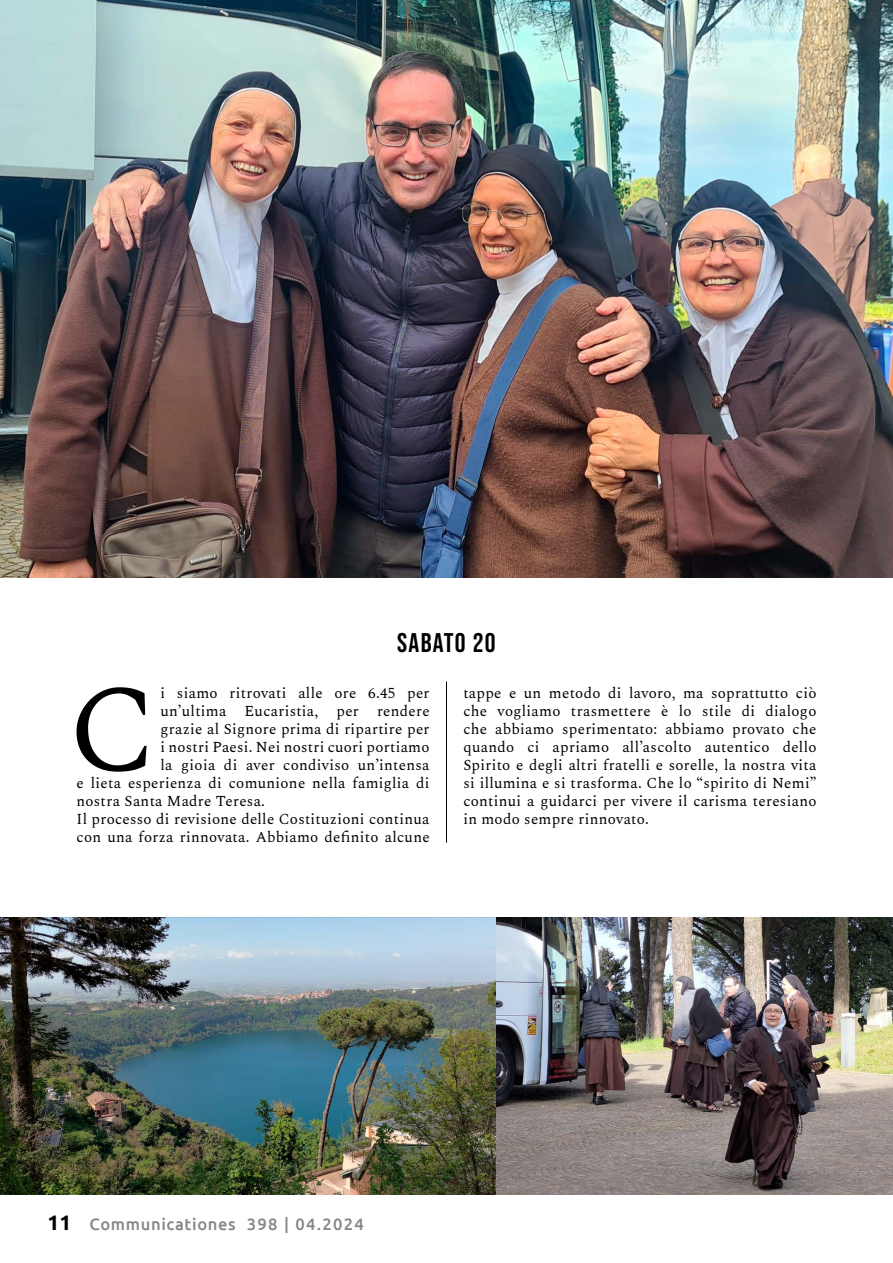
<style>
.page{position:relative;width:893px;height:1263px;background:#fff}
.page>*{position:absolute;margin:0;border:0;box-sizing:border-box;transform-origin:0 0}
.t1{font:124.05px "Spectral";color:#000}
.t2{font:27px "Bebas Neue";letter-spacing:.05em;color:#000}
.t3{font:500 16.5px "Ubuntu";letter-spacing:.04em;color:#878787}
.t4{font:15px/18px "Spectral";letter-spacing:.02em;color:#000;text-align:justify}
.s1{font-weight:700;font-size:21px;color:#000}
</style>
<div class="page">
<img style="left:0;top:0;width:893px;height:578px">
<hr style="left:446px;top:681px;width:1px;height:162px;background:#000">
<img style="left:0;top:918px;width:893px;height:277px">
<h2 class="t2" style="left:397px;top:627px;width:100px">SABATO 20</h2>
<h1 class="t1" style="left:68px;top:639px;width:92px">C</h1>
<p class="t4" style="left:160px;top:683px;width:271px">i siamo ritrovati alle ore 6.45 per</p>
<p class="t4" style="left:160px;top:701px;width:271px">un’ultima Eucaristia, per rendere</p>
<p class="t4" style="left:160px;top:719px;width:271px">grazie al Signore prima di ripartire per</p>
<p class="t4" style="left:160px;top:737px;width:271px">i nostri Paesi. Nei nostri cuori portiamo</p>
<p class="t4" style="left:160px;top:755px;width:271px">la gioia di aver condiviso un’intensa</p>
<p class="t4" style="left:77px;top:773px;width:355px">e lieta esperienza di comunione nella famiglia di</p>
<p class="t4" style="left:77px;top:791px;width:190px">nostra Santa Madre Teresa.</p>
<p class="t4" style="left:77px;top:809px;width:355px">Il processo di revisione delle Costituzioni continua</p>
<p class="t4" style="left:77px;top:827px;width:355px">con una forza rinnovata. Abbiamo definito alcune</p>
<p class="t4" style="left:463px;top:683px;width:355px">tappe e un metodo di lavoro, ma soprattutto ciò che vogliamo trasmettere è lo stile di dialogo che abbiamo sperimentato: abbiamo provato che quando ci apriamo all’ascolto autentico dello Spirito e degli altri fratelli e sorelle, la nostra vita si illumina e si trasforma. Che lo “spirito di Nemi” continui a guidarci per vivere il carisma teresiano in modo sempre rinnovato.</p>
<p class="t3" style="left:48px;top:1213px;width:318px"><span class="s1">11</span> Communicationes 398 | 04.2024</p>
</div>
